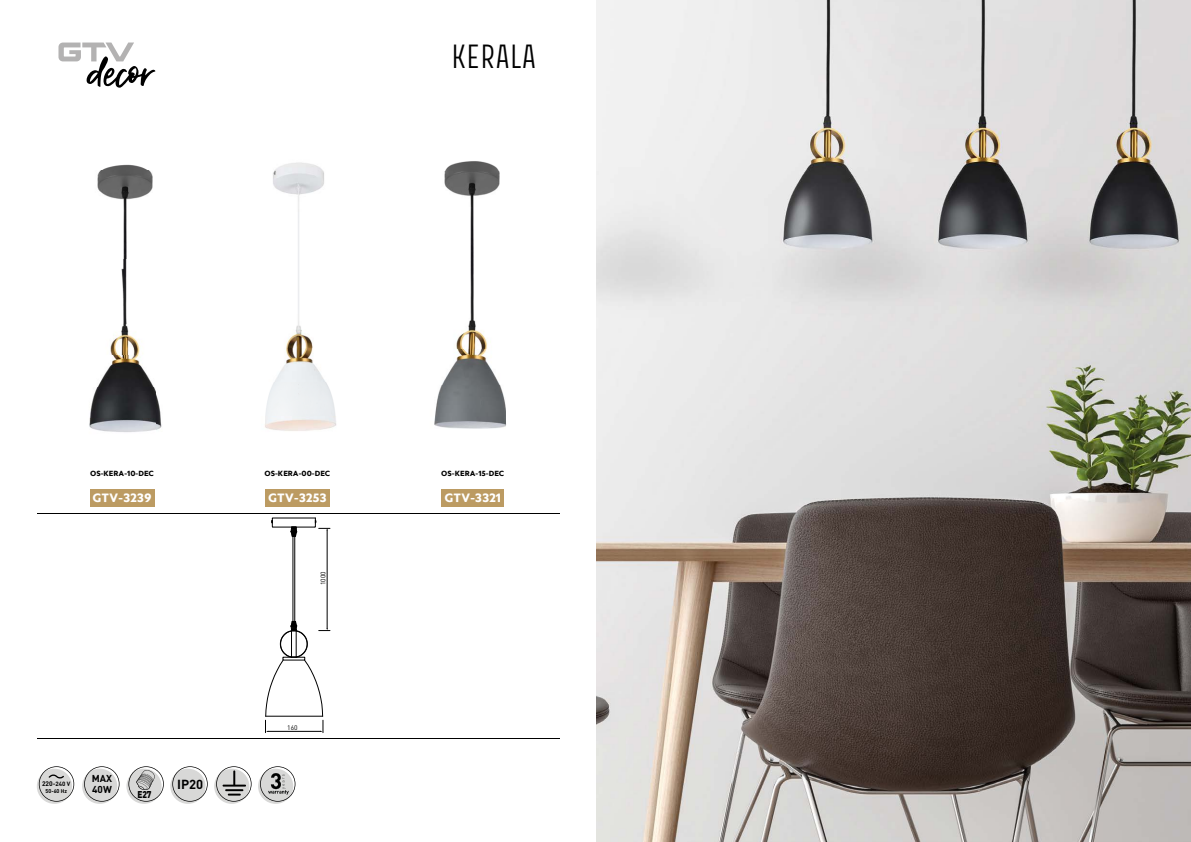
<style>
.page{position:relative;width:1191px;height:842px;background:#fff}
.page>*{position:absolute;margin:0;border:0;box-sizing:border-box;transform-origin:0 0}
.t1{font:300 30px "Avory I Latn";letter-spacing:.02em;color:#000}
.t2{font:900 13px "Merel";color:#fff}
.t3{font:700 13px "DIN Pro";color:#000}
.t4{font:700 9.9px "DIN Pro";color:#000}
.t5{font:900 9.8px "DIN Pro";color:#000;scale:.85 1}
.t6{font:900 8px "Merel";color:#000}
.t7{font:700 6.6px "DIN Pro";color:#000}
.t8{font:6.6px "DIN Pro";color:#000}
.t9{font:700 5.4px "DIN Pro";color:#000}
.s1{font-size:6.1px}
</style>
<div class="page">
<svg style="left:58px;top:43px;width:97px;height:45px"></svg>
<img style="left:597px;top:0;width:594px;height:842px">
<div style="left:126px;top:769px;width:36px;height:35px;background:#d8d8d7;border-radius:50%"></div>
<svg style="left:128px;top:766px;width:36px;height:36px"></svg>
<div style="left:82px;top:769px;width:35px;height:35px;background:#d8d8d7;border-radius:50%"></div>
<svg style="left:84px;top:766px;width:35px;height:36px"></svg>
<svg style="left:170px;top:769px;width:35px;height:35px"></svg>
<svg style="left:172px;top:766px;width:36px;height:36px"></svg>
<svg style="left:37px;top:769px;width:35px;height:35px"></svg>
<svg style="left:39px;top:766px;width:35px;height:36px"></svg>
<svg style="left:214px;top:769px;width:35px;height:35px"></svg>
<svg style="left:216px;top:766px;width:35px;height:36px"></svg>
<div style="left:258px;top:769px;width:35px;height:35px;background:#d8d8d7;border-radius:50%"></div>
<hr style="left:37px;top:513px;width:522px;height:1px;background:#000">
<hr style="left:37px;top:738px;width:522px;height:1px;background:#000">
<svg style="left:260px;top:766px;width:35px;height:36px"></svg>
<div style="left:265px;top:489px;width:64px;height:17px;background:#bc9b62"></div>
<div style="left:441px;top:489px;width:63px;height:17px;background:#bc9b62"></div>
<div style="left:90px;top:489px;width:64px;height:17px;background:#bc9b62"></div>
<img style="left:265px;top:162px;width:72px;height:269px">
<img style="left:110px;top:323px;width:30px;height:32px">
<img style="left:89px;top:355px;width:73px;height:77px">
<img style="left:434px;top:161px;width:72px;height:268px">
<img style="left:97px;top:164px;width:56px;height:96px">
<img style="left:121px;top:260px;width:6px;height:63px">
<hr style="left:293px;top:536px;width:1px;height:85px;background:#000">
<hr style="left:294px;top:536px;width:1px;height:85px;background:#000">
<hr style="left:327px;top:530px;width:1px;height:98px;background:#000">
<svg style="left:271px;top:518px;width:59px;height:19px"></svg>
<svg style="left:265px;top:621px;width:65px;height:112px"></svg>
<h1 class="t1" style="left:451px;top:38px;width:86px">KERALA</h1>
<p class="t6" style="left:90px;top:466px;width:65px">OS-KERA-10-DEC</p>
<h2 class="t2" style="left:93px;top:487px;width:60px">GTV-3239</h2>
<p class="t6" style="left:264px;top:466px;width:67px">OS-KERA-00-DEC</p>
<h2 class="t2" style="left:268px;top:487px;width:60px">GTV-3253</h2>
<p class="t6" style="left:441px;top:466px;width:64px">OS-KERA-15-DEC</p>
<h2 class="t2" style="left:444px;top:487px;width:58px">GTV-3321</h2>
<p class="t8" style="left:318px;top:585px;width:15px;rotate:-90deg">1000</p>
<p class="t8" style="left:287px;top:723px;width:12px">160</p>
<p class="t4" style="left:92px;top:772px;width:22px">MAX</p>
<p class="t7" style="left:42px;top:779px;width:30px">220-<span class="s1">240 V</span></p>
<p class="t9" style="left:45px;top:787px;width:23px">50-60 Hz</p>
<p class="t4" style="left:92px;top:783px;width:21px">40W</p>
<p class="t5" style="left:137px;top:788px;width:18px">E27</p>
<h2 class="t3" style="left:177px;top:776px;width:28px">IP20</h2>
</div>
